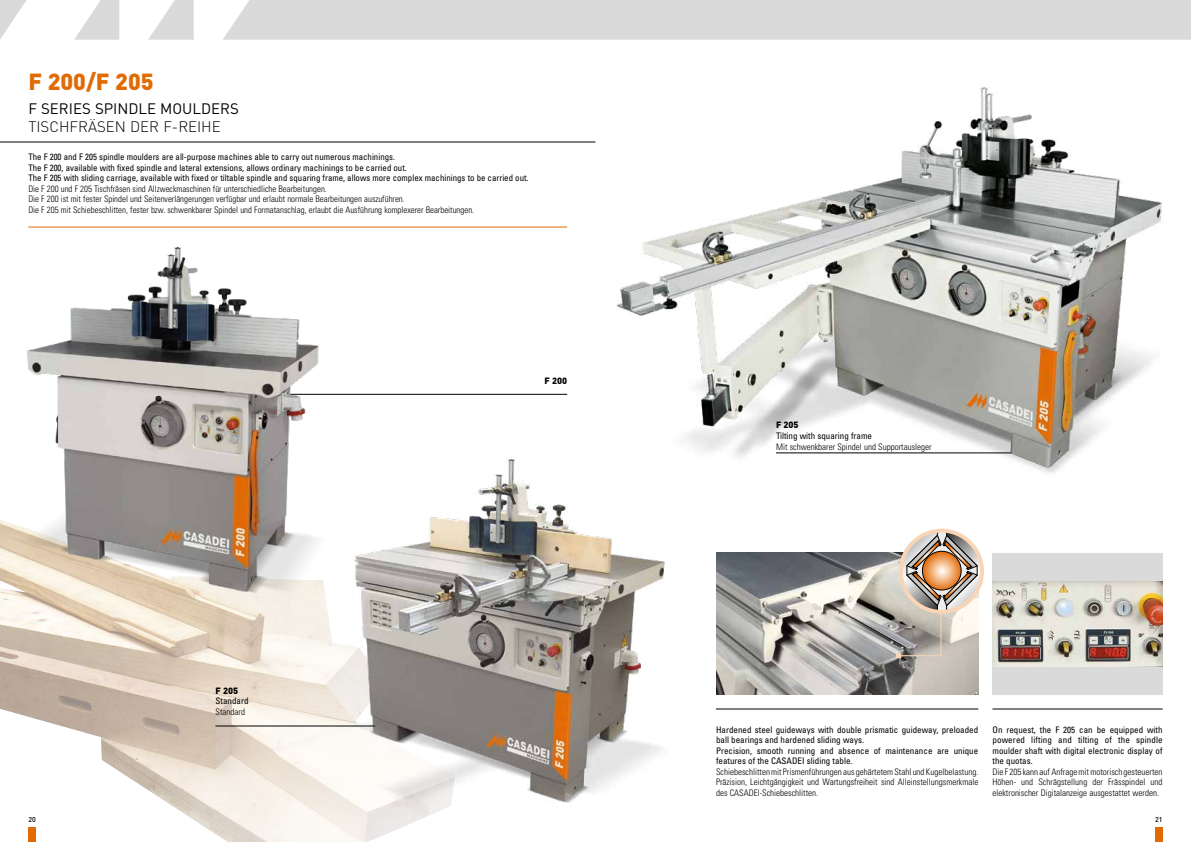
<style>
.page{position:relative;width:1191px;height:842px;background:#fff}
.page>*{position:absolute;margin:0;border:0;box-sizing:border-box;transform-origin:0 0}
.t1{font:900 23px "DIN";color:#e16a03}
.t2{font:15px "DIN";color:#000}
.t3{font:300 15px "DIN";color:#000}
.t4{font:300 condensed 9px/10.5px "Univers";color:#000;text-align:justify}
.t5{font:condensed 9px/10.5px "Univers";color:#000}
.t6{font:900 9px "DIN";color:#000}
.t7{font:500 7px "DIN";color:#000}
</style>
<div class="page">
<div style="left:1155px;top:828px;width:7px;height:14px;background:#e16a03"></div>
<div style="left:992px;top:553px;width:170px;height:141px;background:#dadada"></div>
<img style="left:0;top:519px;width:390px;height:323px">
<svg style="left:0;top:0;width:1191px;height:40px;background:#dfdfdf"></svg>
<hr style="left:28px;top:227px;width:539px;height:1px;background:#e16a03">
<hr style="left:0;top:142px;width:595px;height:1px;background:#000">
<img style="left:992px;top:581px;width:170px;height:85px">
<hr style="left:992px;top:709px;width:170px;height:1px;background:#000">
<hr style="left:716px;top:709px;width:262px;height:1px;background:#000">
<img style="left:14px;top:247px;width:327px;height:349px">
<img style="left:575px;top:87px;width:587px;height:387px">
<hr style="left:776px;top:453px;width:235px;height:1px;background:#000">
<img style="left:315px;top:405px;width:396px;height:427px">
<hr style="left:215px;top:726px;width:160px;height:1px;background:#000">
<hr style="left:290px;top:394px;width:277px;height:1px;background:#000">
<img style="left:716px;top:553px;width:262px;height:141px">
<svg style="left:896px;top:531px;width:86px;height:127px"></svg>
<svg style="left:922px;top:551px;width:39px;height:39px"></svg>
<div style="left:922px;top:551px;width:39px;height:39px;border:1px solid #000;border-radius:50%"></div>
<div style="left:899px;top:529px;width:85px;height:85px;border:4px solid #f9d5b6;border-radius:50%"></div>
<h1 class="t1" style="left:28px;top:66px;width:127px">F 200/F 205</h1>
<h2 class="t2" style="left:28px;top:99px;width:212px">F SERIES SPINDLE MOULDERS</h2>
<h2 class="t3" style="left:28px;top:118px;width:194px">TISCHFRÄSEN DER F-REIHE</h2>
<p class="t5" style="left:28px;top:152px;width:501px">The F 200 and F 205 spindle moulders are all-purpose machines able to carry out numerous machinings.<br>The F 200, available with fixed spindle and lateral extensions, allows ordinary machinings to be carried out.<br>The F 205 with sliding carriage, available with fixed or tiltable spindle and squaring frame, allows more complex machinings to be carried out.</p>
<p class="t4" style="left:28px;top:183px;width:447px;text-align:left">Die F 200 und F 205 Tischfräsen sind Allzweckmaschinen für unterschiedliche Bearbeitungen.<br>Die F 200 ist mit fester Spindel und Seitenverlängerungen verfügbar und erlaubt normale Bearbeitungen auszuführen.<br>Die F 205 mit Schiebeschlitten, fester bzw. schwenkbarer Spindel und Formatanschlag, erlaubt die Ausführung komplexerer Bearbeitungen.</p>
<p class="t6" style="left:544px;top:375px;width:24px">F 200</p>
<p class="t6" style="left:215px;top:684px;width:24px">F 205</p>
<p class="t5" style="left:215px;top:696px;width:35px">Standard</p>
<p class="t4" style="left:215px;top:707px;width:31px">Standard</p>
<p class="t6" style="left:776px;top:419px;width:24px">F 205</p>
<p class="t5" style="left:776px;top:430px;width:98px">Tilting with squaring frame</p>
<p class="t4" style="left:776px;top:441px;width:157px">Mit schwenkbarer Spindel und Supportausleger</p>
<p class="t5" style="left:716px;top:724px;width:264px">Hardened steel guideways with double prismatic guideway, preloaded ball bearings and hardened sliding ways.<br>Precision, smooth running and absence of maintenance are unique features of the CASADEI sliding table.</p>
<p class="t4" style="left:716px;top:766px;width:264px">Schiebeschlitten mit Prismenführungen aus gehärtetem Stahl und Kugelbelastung.<br>Präzision, Leichtgängigkeit und Wartungsfreiheit sind Alleinstellungsmerkmale des CASADEI-Schiebeschlitten.</p>
<p class="t5" style="left:992px;top:724px;width:172px;text-align:justify">On request, the F 205 can be equipped with powered lifting and tilting of the spindle moulder shaft with digital electronic display of the quotas.</p>
<p class="t4" style="left:992px;top:766px;width:172px">Die F 205 kann auf Anfrage mit motorisch gesteuerten Höhen- und Schrägstellung der Frässpindel und elektronischer Digitalanzeige ausgestattet werden.</p>
<p class="t7" style="left:28px;top:815px;width:9px">20</p>
<p class="t7" style="left:1155px;top:815px;width:9px">21</p>
</div>
